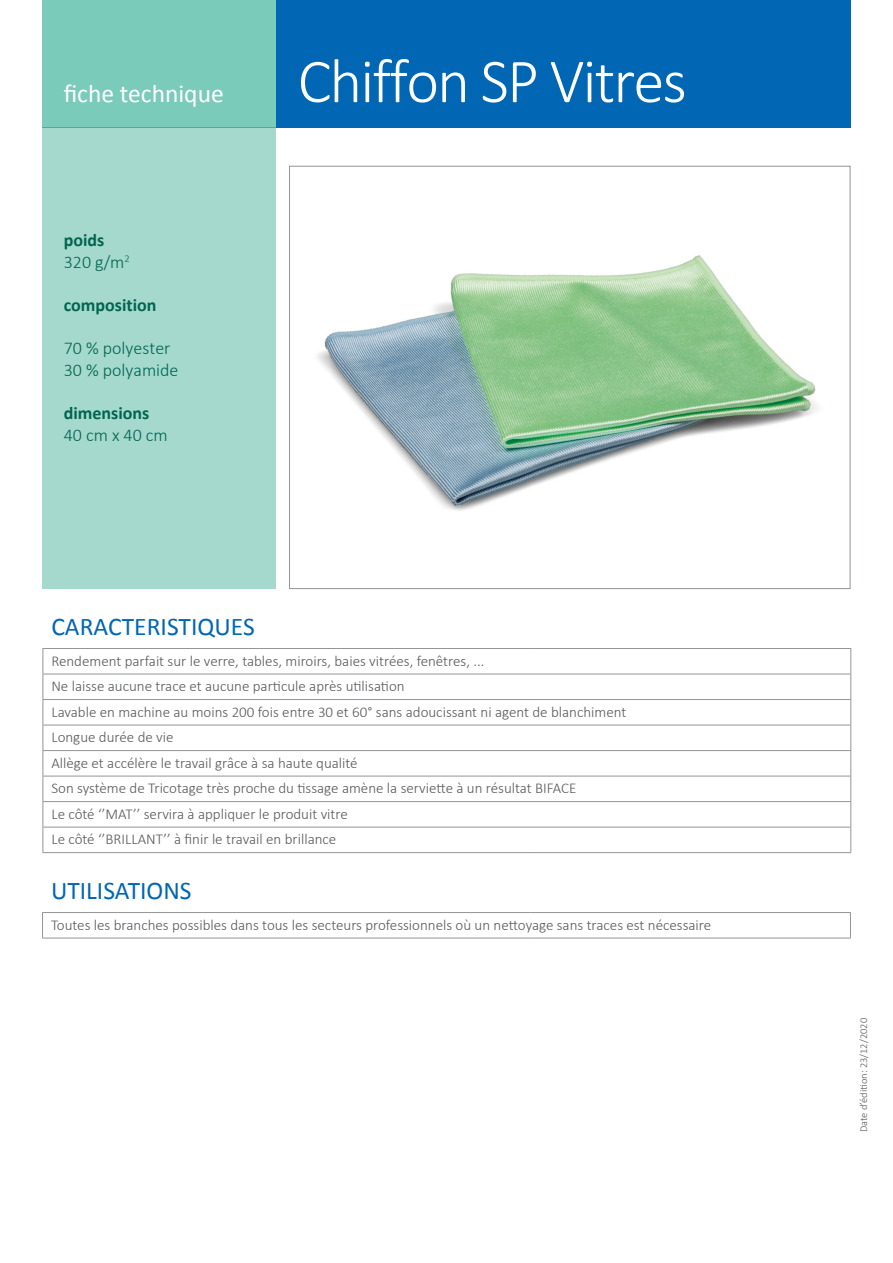
<style>
.page{position:relative;width:893px;height:1263px;background:#fff}
.page>*{position:absolute;margin:0;border:0;box-sizing:border-box;transform-origin:0 0}
.t1{font:300 63px "Calibri";letter-spacing:-.03em;color:#fff}
.t2{font:25.5px "Calibri";color:#0166b3}
.t3{font:25.5px "Calibri";color:#fff}
.t4{font:300 18px/21.6px "Calibri";color:#00654f}
.t5{font:700 18px "Calibri";color:#00654f}
.t6{font:300 15px/25.5px "Calibri";color:#57585a}
.t7{font:300 10.5px "Calibri";color:#57585a}
.s1{font-weight:700}
</style>
<div class="page">
<img style="left:317px;top:255px;width:501px;height:256px">
<div style="left:43px;top:128px;width:233px;height:461px;background:#a5d9cd"></div>
<div style="left:43px;top:0;width:233px;height:128px;background:#7bcbbb"></div>
<div style="left:276px;top:0;width:574px;height:128px;background:#0166b3"></div>
<svg style="left:44px;top:673px;width:806px;height:154px"></svg>
<hr style="left:43px;top:648px;width:488px;height:1px;background:#939598">
<hr style="left:531px;top:648px;width:320px;height:1px;background:#939598">
<svg style="left:43px;top:649px;width:1px;height:203px"></svg>
<svg style="left:850px;top:649px;width:1px;height:203px"></svg>
<hr style="left:43px;top:674px;width:488px;height:1px;background:#939598">
<hr style="left:531px;top:674px;width:320px;height:1px;background:#939598">
<hr style="left:43px;top:699px;width:488px;height:1px;background:#939598">
<hr style="left:531px;top:699px;width:320px;height:1px;background:#939598">
<hr style="left:43px;top:725px;width:488px;height:1px;background:#939598">
<hr style="left:531px;top:725px;width:320px;height:1px;background:#939598">
<hr style="left:43px;top:750px;width:488px;height:1px;background:#939598">
<hr style="left:531px;top:750px;width:320px;height:1px;background:#939598">
<hr style="left:43px;top:776px;width:488px;height:1px;background:#939598">
<hr style="left:531px;top:776px;width:320px;height:1px;background:#939598">
<hr style="left:43px;top:801px;width:488px;height:1px;background:#939598">
<hr style="left:531px;top:801px;width:320px;height:1px;background:#939598">
<hr style="left:43px;top:827px;width:488px;height:1px;background:#939598">
<hr style="left:531px;top:827px;width:320px;height:1px;background:#939598">
<hr style="left:43px;top:852px;width:488px;height:1px;background:#939598">
<hr style="left:531px;top:852px;width:320px;height:1px;background:#939598">
<hr style="left:42px;top:912px;width:489px;height:1px;background:#939598">
<svg style="left:42px;top:913px;width:1px;height:25px"></svg>
<hr style="left:531px;top:912px;width:320px;height:1px;background:#939598">
<svg style="left:850px;top:913px;width:1px;height:25px"></svg>
<hr style="left:42px;top:938px;width:489px;height:1px;background:#939598">
<hr style="left:531px;top:938px;width:320px;height:1px;background:#939598">
<h2 class="t3" style="left:64px;top:77px;width:161px">fiche technique</h2>
<p class="t4" style="left:64px;top:229px;width:67px"><span class="s1">poids<br></span>320 g/m<sup>2</sup></p>
<p class="t5" style="left:64px;top:294px;width:94px">composition</p>
<p class="t4" style="left:64px;top:337px;width:116px">70 % polyester<br>30 % polyamide</p>
<p class="t5" style="left:64px;top:402px;width:87px">dimensions</p>
<p class="t4" style="left:64px;top:423px;width:106px">40 cm x 40 cm</p>
<h1 class="t1" style="left:298px;top:42px;width:391px">Chiffon SP Vitres</h1>
<h2 class="t2" style="left:51px;top:610px;width:205px">CARACTERISTIQUES</h2>
<p class="t6" style="left:51px;top:647px;width:576px">Rendement parfait sur le verre, tables, miroirs, baies vitrées, fenêtres, ...<br>Ne laisse aucune trace et aucune particule après utilisation<br>Lavable en machine au moins 200 fois entre 30 et 60° sans adoucissant ni agent de blanchiment Longue durée de vie<br>Allège et accélère le travail grâce à sa haute qualité<br>Son système de Tricotage très proche du tissage amène la serviette à un résultat BIFACE<br>Le côté ‘’MAT’’ servira à appliquer le produit vitre<br>Le côté ‘’BRILLANT’’ à finir le travail en brillance</p>
<h2 class="t2" style="left:51px;top:874px;width:142px">UTILISATIONS</h2>
<p class="t6" style="left:51px;top:911px;width:662px">Toutes les branches possibles dans tous les secteurs professionnels où un nettoyage sans traces est nécessaire</p>
<p class="t7" style="left:857px;top:1132px;width:116px;rotate:-90deg">Date d’édition: 23/12/2020</p>
</div>
